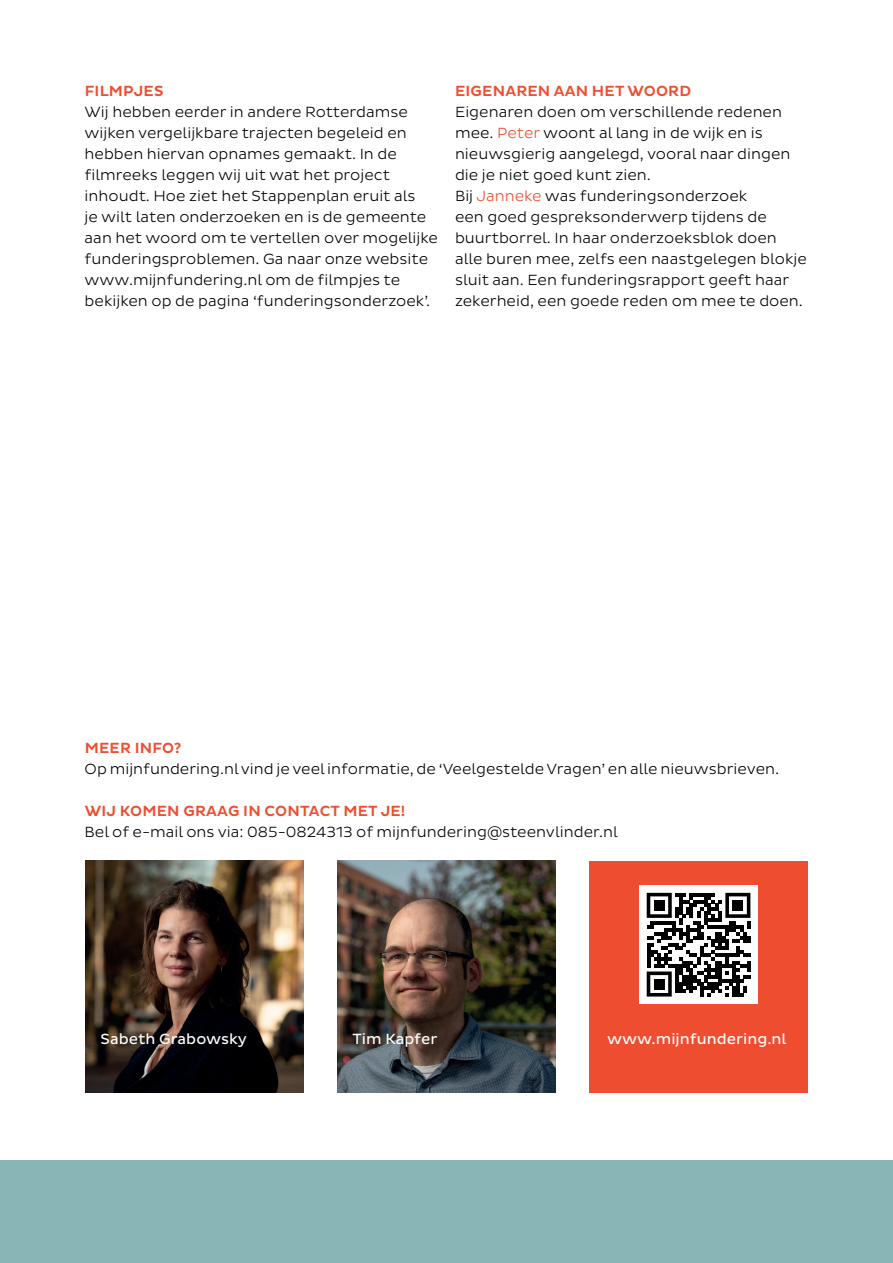
<style>
.page{position:relative;width:893px;height:1263px;background:#fff}
.page>*{position:absolute;margin:0;border:0;box-sizing:border-box;transform-origin:0 0}
.t1{font:300 15px/21px "Pluto Sans";color:#000001}
.t2{font:500 15px "Pluto Sans";letter-spacing:.015em;color:#ef4d2f}
.t3{font:15px "Pluto Sans";color:#fff}
.s1{color:#ef4d2f}
</style>
<div class="page">
<div style="left:0;top:1161px;width:893px;height:102px;background:#89b5b6"></div>
<img style="left:337px;top:861px;width:219px;height:231px">
<img style="left:85px;top:861px;width:219px;height:231px">
<div style="left:589px;top:861px;width:219px;height:231px;background:#ef4d2f"></div>
<div style="left:640px;top:886px;width:118px;height:118px;background:#fff"></div>
<svg style="left:647px;top:893px;width:103px;height:104px"></svg>
<div style="left:654px;top:900px;width:11px;height:11px;background:#000001"></div>
<div style="left:732px;top:900px;width:11px;height:11px;background:#000001"></div>
<div style="left:654px;top:979px;width:11px;height:10px;background:#000001"></div>
<p class="t2" style="left:85px;top:83px;width:80px">FILMPJES</p>
<p class="t1" style="left:85px;top:102px;width:355px">Wij hebben eerder in andere Rotterdamse wijken vergelijkbare trajecten begeleid en hebben hiervan opnames gemaakt. In de filmreeks leggen wij uit wat het project inhoudt. Hoe ziet het Stappenplan eruit als<br>je wilt laten onderzoeken en is de gemeente aan het woord om te vertellen over mogelijke funderingsproblemen. Ga naar onze website www.mijnfundering.nl om de filmpjes te bekijken op de pagina ‘funderingsonderzoek’.</p>
<p class="t2" style="left:455px;top:83px;width:238px">EIGENAREN AAN HET WOORD</p>
<p class="t1" style="left:455px;top:102px;width:353px">Eigenaren doen om verschillende redenen mee. <span class="s1">Peter</span> woont al lang in de wijk en is nieuwsgierig aangelegd, vooral naar dingen die je niet goed kunt zien.<br>Bij <span class="s1">Janneke</span> was funderingsonderzoek<br>een goed gespreksonderwerp tijdens de buurtborrel. In haar onderzoeksblok doen alle buren mee, zelfs een naastgelegen blokje sluit aan. Een funderingsrapport geeft haar zekerheid, een goede reden om mee te doen.</p>
<p class="t2" style="left:85px;top:740px;width:98px">MEER INFO?</p>
<p class="t1" style="left:85px;top:759px;width:696px">Op mijnfundering.nl vind je veel informatie, de ‘Veelgestelde Vragen’ en alle nieuwsbrieven.</p>
<p class="t2" style="left:85px;top:803px;width:322px">WIJ KOMEN GRAAG IN CONTACT MET JE!</p>
<p class="t1" style="left:85px;top:822px;width:535px">Bel of e-mail ons via: 085-0824313 of mijnfundering@steenvlinder.nl</p>
<p class="t3" style="left:101px;top:1030px;width:148px">Sabeth Grabowsky</p>
<p class="t3" style="left:352px;top:1030px;width:86px">Tim Kapfer</p>
<p class="t3" style="left:607px;top:1030px;width:181px">www.mijnfundering.nl</p>
</div>
